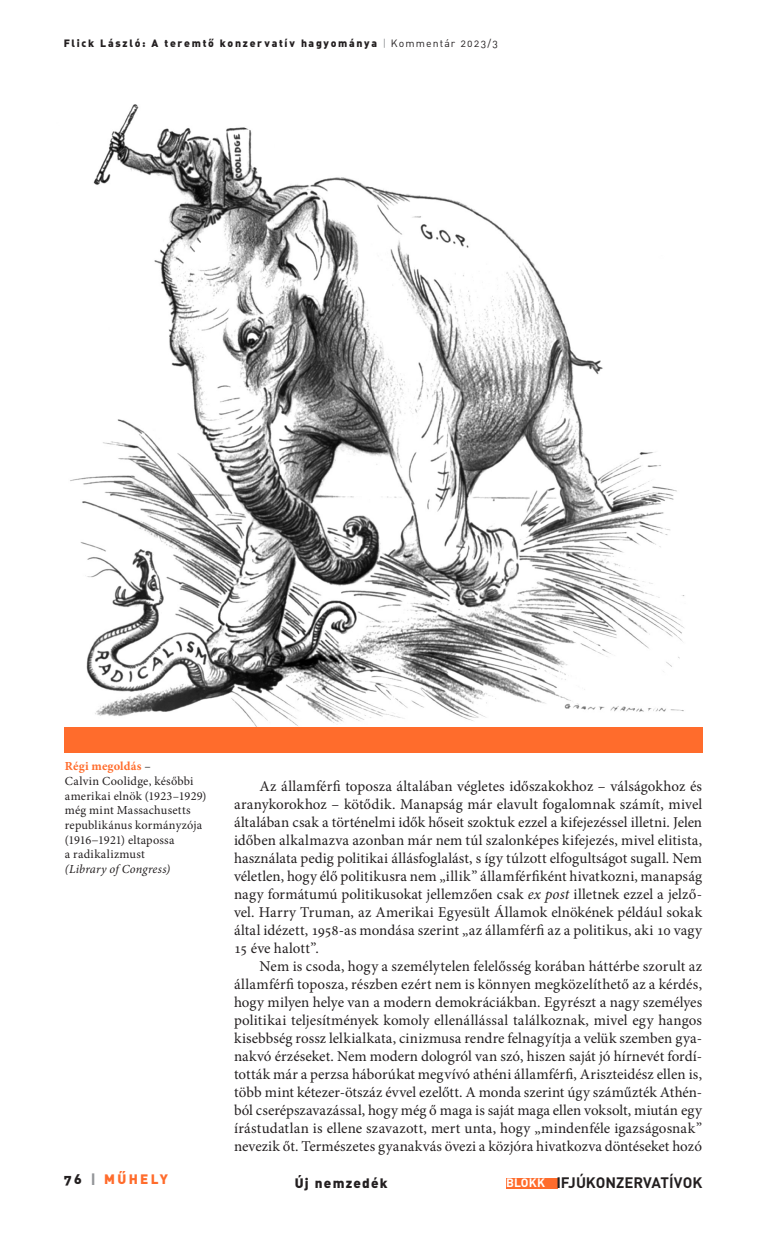
<style>
.page{position:relative;width:766px;height:1234px;background:#fff}
.page>*{position:absolute;margin:0;border:0;box-sizing:border-box;transform-origin:0 0}
._9_-_kenyér_2_---_10_pt{font:15px/18px "Minion Pro";letter-spacing:.005em;color:#231f20;text-align:justify}
.t1{font:700 15px "DIN Alt PFL";letter-spacing:.035em;color:#231f20}
.t2{font:13.5px "DIN Alt Blk PFL";letter-spacing:.1em;color:#231f20}
.t3{font:13.5px "DIN Alt Blk PFL";letter-spacing:.2em;color:#ff6c2c}
._1000_-_képaláírás{font:12.3px/14.7px "Minion Pro";letter-spacing:.015em;color:#231f20}
._1000_-_képaláírás-2{font:italic 12.3px "Minion Pro";letter-spacing:.015em;color:#231f20}
.t4{font:10.5px "DIN Alt Blk PFL";letter-spacing:.175em;color:#231f20}
.s1{font-family:"DIN Alt PFL";color:#939598}
.s2{font-family:"DIN Alt PFL"}
.s3{font-weight:700;color:#ff6c2c}
.s4{color:#231f20}
.s5{color:#939598}
.s6{font-style:italic}
.s7{font-size:12px;color:#fff}
</style>
<div class="page">
<div style="left:506px;top:1177px;width:51px;height:10px;background:#ff6c2c"></div>
<img style="left:70px;top:104px;width:633px;height:632px">
<div style="left:64px;top:727px;width:638px;height:25px;background:#ff6c2c"></div>
<p class="t4" style="left:64px;top:36px;width:435px">Flick László: A teremtő konzervatív hagyománya <span class="s1">|</span> <span class="s2">Kommentár 2023/3</span></p>
<p class="_1000_-_képaláírás" style="left:65px;top:758px;width:143px"><span class="s3">Régi megoldás</span> –<br>Calvin Coolidge, későbbi amerikai elnök (1923–1929) még mint Massachusetts republikánus kormányzója (1916−1921) eltapossa<br>a radikalizmust</p>
<p class="_1000_-_képaláírás-2" style="left:65px;top:860px;width:107px">(Library of Congress)</p>
<p class="t3" style="left:64px;top:1169px;width:106px"><span class="s4">76</span> <span class="s5">|</span> MŰHELY</p>
<p class="_9_-_kenyér_2_---_10_pt" style="left:234px;top:777px;width:469px;text-indent:26px">Az államférfi toposza általában végletes időszakokhoz – válságokhoz és aranykorokhoz – kötődik. Manapság már elavult fogalomnak számít, mivel általában csak a történelmi idők hőseit szoktuk ezzel a kifejezéssel illetni. Jelen időben alkalmazva azonban már nem túl szalonképes kifejezés, mivel elitista, használata pedig politikai állásfoglalást, s így túlzott elfogultságot sugall. Nem véletlen, hogy élő politikusra nem „illik” államférfiként hivatkozni, manapság nagy formátumú politikusokat jellemzően csak <span class="s6">ex post</span> illetnek ezzel a jelző&shy;vel. Harry Truman, az Amerikai Egyesült Államok elnökének például sokak által idézett, 1958-as mondása szerint „az államférfi az a politikus, aki 10 vagy 15 éve halott”.</p>
<p class="_9_-_kenyér_2_---_10_pt" style="left:234px;top:957px;width:469px;text-indent:26px">Nem is csoda, hogy a személytelen felelősség korában háttérbe szorult az államférfi toposza, részben ezért nem is könnyen megközelíthető az a kérdés, hogy milyen helye van a modern demokráciákban. Egyrészt a nagy személyes politikai teljesítmények komoly ellenállással találkoznak, mivel egy hangos kisebbség rossz lelkialkata, cinizmusa rendre felnagyítja a velük szemben gya&shy;nakvó érzéseket. Nem modern dologról van szó, hiszen saját jó hírnevét fordí&shy;tották már a perzsa háborúkat megvívó athéni államférfi, Ariszteidész ellen is, több mint kétezer-ötszáz évvel ezelőtt. A monda szerint úgy száműzték Athén&shy;ból cserépszavazással, hogy még ő maga is saját maga ellen voksolt, miután egy írástudatlan is ellene szavazott, mert unta, hogy „mindenféle igazságosnak” nevezik őt. Természetes gyanakvás övezi a közjóra hivatkozva döntéseket hozó</p>
<p class="t2" style="left:295px;top:1173px;width:94px">Új nemzedék</p>
<p class="t1" style="left:506px;top:1172px;width:197px"><span class="s7">BLOKK</span> IFJÚKONZERVATÍVOK</p>
</div>
